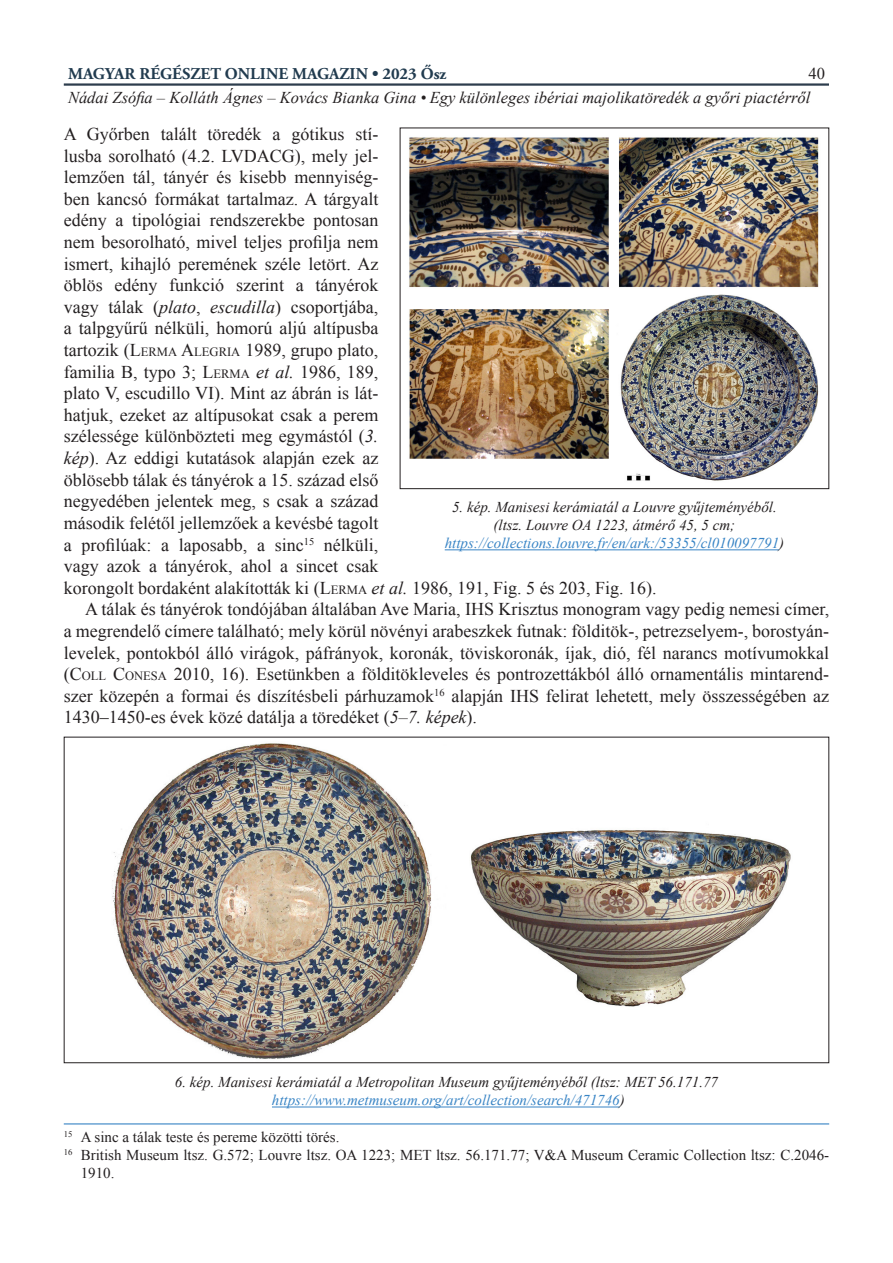
<style>
.page{position:relative;width:893px;height:1263px;background:#fff}
.page>*{position:absolute;margin:0;border:0;box-sizing:border-box;transform-origin:0 0}
.cikk_szoveg_print{font:18px/21.6px "Times New Roman";color:#231f20}
.t1{font:italic 16.5px "Times New Roman";color:#231f20}
.t2{font:700 16.5px "Adobe Garamond Pro";color:#213b4f}
.t3{font:16.5px "Times New Roman";color:#231f20}
.kepala{font:italic 15px/18px "Times New Roman";color:#231f20;text-align:center}
.labjegyzet{font:15px/18px "Times New Roman";color:#231f20}
.s1{font-style:italic}
.s2{font-style:inherit}
.s3{font-size:12.6px}
.s4{color:#3884c5}
</style>
<div class="page">
<hr style="left:64px;top:83px;width:765px;height:3px;background:#2d3d4d">
<hr style="left:64px;top:1123px;width:765px;height:1px;background:#3884c5">
<img style="left:409px;top:137px;width:410px;height:344px">
<img style="left:112px;top:743px;width:679px;height:316px">
<hr style="left:445px;top:549px;width:334px;height:1px;background:#3884c5">
<hr style="left:272px;top:1106px;width:348px;height:1px;background:#3884c5">
<p class="t2" style="left:68px;top:65px;width:380px">MAGYAR RÉGÉSZET ONLINE MAGAZIN • 2023 Ősz</p>
<p class="t1" style="left:68px;top:87px;width:744px">Nádai Zsófia – Kolláth Ágnes – Kovács Bianka Gina • Egy különleges ibériai majolikatöredék a győri piactérről</p>
<p class="t3" style="left:808px;top:62px;width:18px">40</p>
<p class="cikk_szoveg_print" style="left:64px;top:123px;width:594px">A Győrben talált töredék a gótikus stí-<br>lusba sorolható (4.2. LVDACG), mely jel-<br>lemzően tál, tányér és kisebb mennyiség-<br>ben kancsó formákat tartalmaz. A tárgyalt<br>edény a tipológiai rendszerekbe pontosan<br>nem besorolható, mivel teljes profilja nem<br>ismert, kihajló peremének széle letört. Az<br>öblös edény funkció szerint a tányérok<br>vagy tálak (<span class="s1">plato</span>, <span class="s1">escudilla</span>) csoportjába,<br>a talpgyűrű nélküli, homorú aljú altípusba<br>tartozik (<span class="s2">L</span><span class="s3">ERMA</span> <span class="s2">A</span><span class="s3">LEGRIA</span> 1989, grupo plato,<br>familia B, typo 3; <span class="s2">L</span><span class="s3">ERMA</span> <span class="s1">et al.</span> 1986, 189,<br>plato V, escudillo VI). Mint az ábrán is lát-<br>hatjuk, ezeket az altípusokat csak a perem<br>szélessége különbözteti meg egymástól (<span class="s1">3.<br>kép</span>). Az eddigi kutatások alapján ezek az<br>öblösebb tálak és tányérok a 15. század első<br>negyedében jelentek meg, s csak a század<br>második felétől jellemzőek a kevésbé tagolt<br>a profilúak: a laposabb, a sinc<sup>15</sup> nélküli,<br>vagy azok a tányérok, ahol a sincet csak<br>korongolt bordaként alakították ki (<span class="s2">L</span><span class="s3">ERMA</span> <span class="s1">et al.</span> 1986, 191, Fig. 5 és 203, Fig. 16).</p>
<p class="cikk_szoveg_print" style="left:64px;top:598px;width:767px;text-align:justify;text-indent:21px">A tálak és tányérok tondójában általában Ave Maria, IHS Krisztus monogram vagy pedig nemesi címer, a megrendelő címere található; mely körül növényi arabeszkek futnak: földitök-, petrezselyem-, borostyán&shy;levelek, pontokból álló virágok, páfrányok, koronák, töviskoronák, íjak, dió, fél narancs motívumokkal (<span class="s2">C</span><span class="s3">OLL</span> <span class="s2">C</span><span class="s3">ONESA</span> 2010, 16). Esetünkben a földitökleveles és pontrozettákból álló ornamentális mintarend&shy;szer közepén a formai és díszítésbeli párhuzamok<sup>16</sup> alapján IHS felirat lehetett, mely összességében az 1430‒1450-es évek közé datálja a töredéket (<span class="s1">5–7. képek</span>).</p>
<p class="kepala" style="left:445px;top:498px;width:341px">5. kép. Manisesi kerámiatál a Louvre gyűjteményéből. (ltsz. Louvre OA 1223, átmérő 45, 5 cm; <span class="s4">https://collections.louvre.fr/en/ark:/53355/cl010097791</span>)</p>
<p class="kepala" style="left:175px;top:1073px;width:545px">6. kép. Manisesi kerámiatál a Metropolitan Museum gyűjteményéből (ltsz: MET 56.171.77 <span class="s4">https://www.metmuseum.org/art/collection/search/471746</span>)</p>
<p class="labjegyzet" style="left:64px;top:1128px;width:277px"><sup>15</sup> A sinc a tálak teste és pereme közötti törés.</p>
<p class="labjegyzet" style="left:81px;top:1146px;width:750px;text-indent:-17px"><sup>16</sup> British Museum ltsz. G.572; Louvre ltsz. OA 1223; MET ltsz. 56.171.77; V&amp;A Museum Ceramic Collection ltsz: C.2046-<br>1910.</p>
</div>
